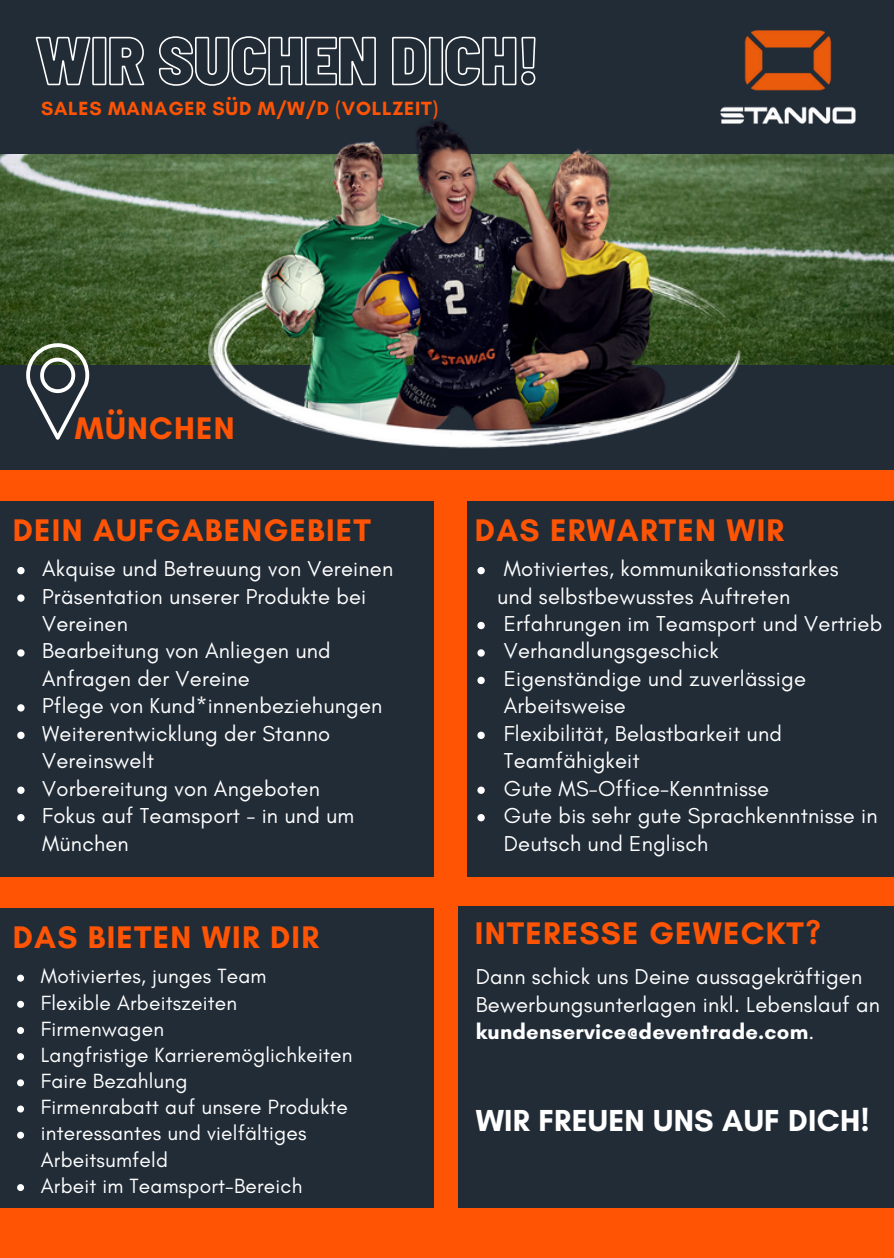
<style>
.page{position:relative;width:894px;height:1258px;background:#fff}
.page>*{position:absolute;margin:0;border:0;box-sizing:border-box;transform-origin:0 0}
.t1{font:700 31.8px "Glacial Indifference";letter-spacing:.04em;color:#ff5404}
.t2{font:700 30.9px "Glacial Indifference";letter-spacing:.01em;color:#fff}
.t3{font:21.9px/27.3px "Glacial Indifference";letter-spacing:.01em;color:#fff}
.t4{font:21px/26.1px "Glacial Indifference";letter-spacing:.01em;color:#fff}
.t5{font:700 19.5px "Glacial Indifference";letter-spacing:.04em;color:#ff5404}
.s1{font-weight:700}
</style>
<div class="page">
<div style="left:0;top:0;width:893px;height:1258px;background:#ff5404"></div>
<img style="left:0;top:153px;width:893px;height:213px">
<div style="left:0;top:0;width:893px;height:153px;background:#222c37"></div>
<div style="left:0;top:366px;width:893px;height:104px;background:#222c37"></div>
<img style="left:201px;top:119px;width:547px;height:330px">
<div style="left:0;top:501px;width:433px;height:376px;background:#222c37"></div>
<div style="left:467px;top:501px;width:426px;height:376px;background:#222c37"></div>
<div style="left:0;top:908px;width:433px;height:300px;background:#222c37"></div>
<div style="left:458px;top:906px;width:435px;height:302px;background:#222c37"></div>
<svg style="left:26px;top:343px;width:63px;height:97px"></svg>
<svg style="left:17px;top:567px;width:8px;height:7px"></svg>
<svg style="left:17px;top:594px;width:8px;height:8px"></svg>
<svg style="left:17px;top:649px;width:8px;height:8px"></svg>
<svg style="left:17px;top:704px;width:8px;height:7px"></svg>
<svg style="left:17px;top:732px;width:8px;height:7px"></svg>
<svg style="left:17px;top:786px;width:8px;height:8px"></svg>
<svg style="left:17px;top:814px;width:8px;height:7px"></svg>
<svg style="left:35px;top:36px;width:501px;height:50px"></svg>
<svg style="left:477px;top:567px;width:7px;height:7px"></svg>
<svg style="left:477px;top:622px;width:7px;height:7px"></svg>
<svg style="left:477px;top:649px;width:7px;height:8px"></svg>
<svg style="left:477px;top:677px;width:7px;height:7px"></svg>
<svg style="left:477px;top:732px;width:7px;height:7px"></svg>
<svg style="left:477px;top:786px;width:7px;height:8px"></svg>
<svg style="left:477px;top:814px;width:7px;height:7px"></svg>
<svg style="left:17px;top:974px;width:7px;height:7px"></svg>
<svg style="left:17px;top:1001px;width:7px;height:7px"></svg>
<svg style="left:17px;top:1027px;width:7px;height:7px"></svg>
<svg style="left:17px;top:1053px;width:7px;height:7px"></svg>
<svg style="left:17px;top:1079px;width:7px;height:7px"></svg>
<svg style="left:17px;top:1105px;width:7px;height:7px"></svg>
<svg style="left:17px;top:1132px;width:7px;height:6px"></svg>
<svg style="left:17px;top:1184px;width:7px;height:7px"></svg>
<img style="left:710px;top:30px;width:146px;height:104px">
<h1 class="t5" style="left:41px;top:96px;width:398px">SALES MANAGER SÜD M/W/D (VOLLZEIT)</h1>
<p class="t1" style="left:75px;top:409px;width:161px">MÜNCHEN</p>
<p class="t1" style="left:13px;top:510px;width:359px">DEIN AUFGABENGEBIET</p>
<p class="t3" style="left:42px;top:555px;width:352px">Akquise und Betreuung von Vereinen</p>
<p class="t3" style="left:42px;top:582px;width:325px">Präsentation unserer Produkte bei<br>Vereinen</p>
<p class="t3" style="left:42px;top:637px;width:290px">Bearbeitung von Anliegen und<br>Anfragen der Vereine</p>
<h2 class="t3" style="left:42px;top:692px;width:342px">Pflege von Kund*innenbeziehungen</h2>
<h2 class="t3" style="left:42px;top:719px;width:289px">Weiterentwicklung der Stanno<br>Vereinswelt</h2>
<p class="t3" style="left:42px;top:774px;width:279px">Vorbereitung von Angeboten</p>
<p class="t3" style="left:42px;top:802px;width:314px">Fokus auf Teamsport - in und um<br>München</p>
<p class="t1" style="left:13px;top:918px;width:307px">DAS BIETEN WIR DIR</p>
<p class="t4" style="left:41px;top:963px;width:227px">Motiviertes, junges Team</p>
<p class="t4" style="left:41px;top:989px;width:198px">Flexible Arbeitszeiten</p>
<p class="t4" style="left:41px;top:1015px;width:125px">Firmenwagen</p>
<h2 class="t4" style="left:41px;top:1041px;width:313px">Langfristige Karrieremöglichkeiten</h2>
<p class="t4" style="left:41px;top:1067px;width:148px">Faire Bezahlung</p>
<p class="t4" style="left:41px;top:1094px;width:308px">Firmenrabatt auf unsere Produkte</p>
<p class="t4" style="left:41px;top:1120px;width:267px">interessantes und vielfältiges<br>Arbeitsumfeld</p>
<p class="t4" style="left:41px;top:1172px;width:263px">Arbeit im Teamsport-Bereich</p>
<p class="t1" style="left:475px;top:510px;width:311px">DAS ERWARTEN WIR</p>
<p class="t3" style="left:503px;top:555px;width:336px">Motiviertes, kommunikationsstarkes</p>
<p class="t3" style="left:497px;top:582px;width:294px">und selbstbewusstes Auftreten</p>
<p class="t3" style="left:503px;top:610px;width:380px">Erfahrungen im Teamsport und Vertrieb</p>
<h2 class="t3" style="left:503px;top:637px;width:216px">Verhandlungsgeschick</h2>
<p class="t3" style="left:503px;top:664px;width:303px">Eigenständige und zuverlässige<br>Arbeitsweise</p>
<h3 class="t3" style="left:503px;top:719px;width:279px">Flexibilität, Belastbarkeit und<br>Teamfähigkeit</h3>
<p class="t3" style="left:503px;top:774px;width:267px">Gute MS-Office-Kenntnisse</p>
<p class="t3" style="left:503px;top:802px;width:375px">Gute bis sehr gute Sprachkenntnisse in<br>Deutsch und Englisch</p>
<p class="t1" style="left:475px;top:914px;width:347px">INTERESSE GEWECKT?</p>
<p class="t3" style="left:475px;top:963px;width:405px">Dann schick uns Deine aussagekräftigen<br>Bewerbungsunterlagen inkl. Lebenslauf an <span class="s1">kundenservice@deventrade.com</span>.</p>
<p class="t2" style="left:475px;top:1101px;width:395px">WIR FREUEN UNS AUF DICH!</p>
</div>
